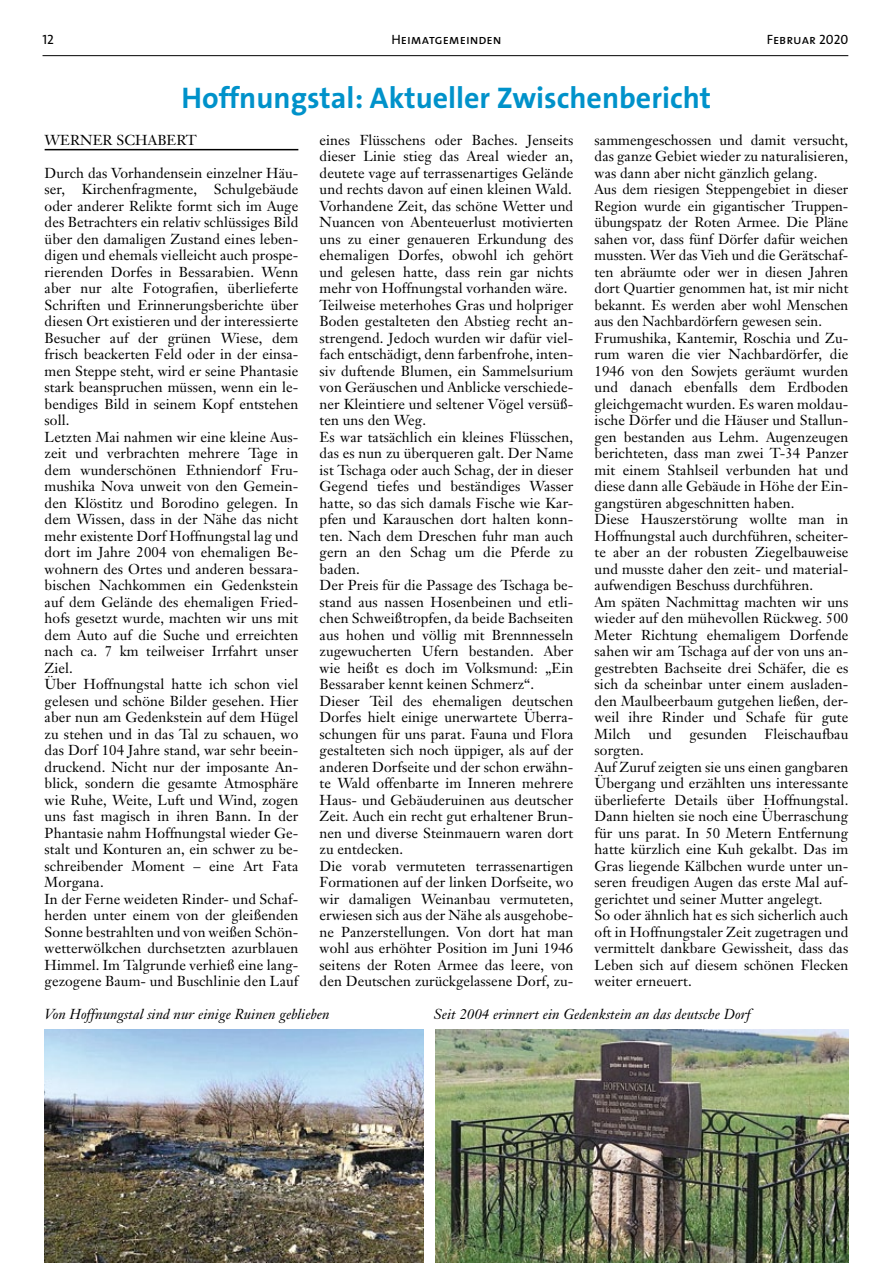
<style>
.page{position:relative;width:893px;height:1263px;background:#fff}
.page>*{position:absolute;margin:0;border:0;box-sizing:border-box;transform-origin:0 0}
.t1{font:700 30px "The Sans B7";color:#0092ca}
.t2{font:14.25px/16.5px "Janson Text";letter-spacing:.005em;color:#000}
.t3{font:italic 14.25px "Janson Text";letter-spacing:.005em;color:#000}
.t4{font:13.5px "The Sans Caps";color:#000}
</style>
<div class="page">
<hr style="left:43px;top:55px;width:805px;height:1px;background:#000">
<hr style="left:45px;top:149px;width:253px;height:1px;background:#000">
<img style="left:45px;top:1029px;width:378px;height:234px">
<img style="left:436px;top:1029px;width:412px;height:234px">
<p class="t4" style="left:43px;top:28px;width:13px">12</p>
<p class="t4" style="left:391px;top:28px;width:112px">Heimatgemeinden</p>
<p class="t4" style="left:767px;top:28px;width:83px">Februar 2020</p>
<h1 class="t1" style="left:182px;top:82px;width:531px">Hoffnungstal: Aktueller Zwischenbericht</h1>
<p class="t2" style="left:45px;top:131px;width:13px">wer</p>
<p class="t2" style="left:80px;top:131px;width:56px">ner Schabert</p>
<p class="t2" style="left:45px;top:164px;width:255px">Durch das Vorhandensein einzelner Häu&shy;ser, Kirchenfragmente, Schulgebäude oder anderer Relikte formt sich im Auge des Betrachters ein relativ schlüssiges Bild über den damaligen Zustand eines leben&shy;digen und ehemals vielleicht auch prospe&shy;rierenden Dorfes in Bessarabien. Wenn aber nur alte Fotografien, überlieferte Schriften und Erinnerungsberichte über diesen Ort existieren und der interessierte Besucher auf der grünen Wiese, dem frisch beackerten Feld oder in der einsa&shy;men Steppe steht, wird er seine Phantasie stark beanspruchen müssen, wenn ein le&shy;bendiges Bild in seinem Kopf entstehen soll.<br>Letzten Mai nahmen wir eine kleine Aus&shy;zeit und verbrachten mehrere Tage in dem wunderschönen Ethniendorf Fru&shy;mushika Nova unweit von den Gemein&shy;den Klöstitz und Borodino gelegen. In dem Wissen, dass in der Nähe das nicht mehr existente Dorf Hoffnungstal lag und dort im Jahre 2004 von ehemaligen Be&shy;wohnern des Ortes und anderen bessara&shy;bischen Nachkommen ein Gedenkstein auf dem Gelände des ehemaligen Fried&shy;hofs gesetzt wurde, machten wir uns mit dem Auto auf die Suche und erreichten nach ca. 7 km teilweiser Irrfahrt unser Ziel.<br>Über Hoffnungstal hatte ich schon viel gelesen und schöne Bilder gesehen. Hier aber nun am Gedenkstein auf dem Hügel zu stehen und in das Tal zu schauen, wo das Dorf 104 Jahre stand, war sehr beein&shy;druckend. Nicht nur der imposante An&shy;blick, sondern die gesamte Atmosphäre wie Ruhe, Weite, Luft und Wind, zogen uns fast magisch in ihren Bann. In der Phantasie nahm Hoffnungstal wieder Ge&shy;stalt und Konturen an, ein schwer zu be&shy;schreibender Moment – eine Art Fata Morgana.<br>In der Ferne weideten Rinder- und Schaf&shy;herden unter einem von der gleißenden Sonne bestrahlten und von weißen Schön&shy;wetterwölkchen durchsetzten azurblauen Himmel. Im Talgrunde verhieß eine lang&shy;gezogene Baum- und Buschlinie den Lauf</p>
<p class="t2" style="left:320px;top:131px;width:255px">eines Flüsschens oder Baches. Jenseits dieser Linie stieg das Areal wieder an, deutete vage auf terrassenartiges Gelände und rechts davon auf einen kleinen Wald.<br>Vorhandene Zeit, das schöne Wetter und Nuancen von Abenteuerlust motivierten uns zu einer genaueren Erkundung des ehemaligen Dorfes, obwohl ich gehört und gelesen hatte, dass rein gar nichts mehr von Hoffnungstal vorhanden wäre.<br>Teilweise meterhohes Gras und holpriger Boden gestalteten den Abstieg recht an&shy;strengend. Jedoch wurden wir dafür viel&shy;fach entschädigt, denn farbenfrohe, inten&shy;siv duftende Blumen, ein Sammelsurium von Geräuschen und Anblicke verschiede&shy;ner Kleintiere und seltener Vögel versüß&shy;ten uns den Weg.<br>Es war tatsächlich ein kleines Flüsschen, das es nun zu überqueren galt. Der Name ist Tschaga oder auch Schag, der in dieser Gegend tiefes und beständiges Wasser hatte, so das sich damals Fische wie Kar&shy;pfen und Karauschen dort halten konn&shy;ten. Nach dem Dreschen fuhr man auch gern an den Schag um die Pferde zu baden.<br>Der Preis für die Passage des Tschaga be&shy;stand aus nassen Hosenbeinen und etli&shy;chen Schweißtropfen, da beide Bachseiten aus hohen und völlig mit Brennnesseln zugewucherten Ufern bestanden. Aber wie heißt es doch im Volksmund: „Ein Bessaraber kennt keinen Schmerz“.<br>Dieser Teil des ehemaligen deutschen Dorfes hielt einige unerwartete Überra&shy;schungen für uns parat. Fauna und Flora gestalteten sich noch üppiger, als auf der anderen Dorfseite und der schon erwähn&shy;te Wald offenbarte im Inneren mehrere Haus- und Gebäuderuinen aus deutscher Zeit. Auch ein recht gut erhaltener Brun&shy;nen und diverse Steinmauern waren dort zu entdecken.<br>Die vorab vermuteten terrassenartigen Formationen auf der linken Dorfseite, wo wir damaligen Weinanbau vermuteten, erwiesen sich aus der Nähe als ausgehobe&shy;ne Panzerstellungen. Von dort hat man wohl aus erhöhter Position im Juni 1946 seitens der Roten Armee das leere, von den Deutschen zurückgelassene Dorf, zu-</p>
<p class="t2" style="left:595px;top:131px;width:255px">sammengeschossen und damit versucht, das ganze Gebiet wieder zu naturalisieren, was dann aber nicht gänzlich gelang.<br>Aus dem riesigen Steppengebiet in dieser Region wurde ein gigantischer Truppen&shy;übungspatz der Roten Armee. Die Pläne sahen vor, dass fünf Dörfer dafür weichen mussten. Wer das Vieh und die Gerätschaf&shy;ten abräumte oder wer in diesen Jahren dort Quartier genommen hat, ist mir nicht bekannt. Es werden aber wohl Menschen aus den Nachbardörfern gewesen sein.<br>Frumushika, Kantemir, Roschia und Zu&shy;rum waren die vier Nachbardörfer, die 1946 von den Sowjets geräumt wurden und danach ebenfalls dem Erdboden gleichgemacht wurden. Es waren moldau&shy;ische Dörfer und die Häuser und Stallun&shy;gen bestanden aus Lehm. Augenzeugen berichteten, dass man zwei T-34 Panzer mit einem Stahlseil verbunden hat und diese dann alle Gebäude in Höhe der Ein&shy;gangstüren abgeschnitten haben.<br>Diese Hauszerstörung wollte man in Hoffnungstal auch durchführen, scheiter&shy;te aber an der robusten Ziegelbauweise und musste daher den zeit- und material&shy;aufwendigen Beschuss durchführen.<br>Am späten Nachmittag machten wir uns wieder auf den mühevollen Rückweg. 500<br>Meter Richtung ehemaligem Dorfende sahen wir am Tschaga auf der von uns an&shy;gestrebten Bachseite drei Schäfer, die es sich da scheinbar unter einem ausladen&shy;den Maulbeerbaum gutgehen ließen, der&shy;weil ihre Rinder und Schafe für gute Milch und gesunden Fleischaufbau sorgten.<br>Auf Zuruf zeigten sie uns einen gangbaren Übergang und erzählten uns interessante überlieferte Details über Hoffnungstal.<br>Dann hielten sie noch eine Überraschung für uns parat. In 50 Metern Entfernung hatte kürzlich eine Kuh gekalbt. Das im Gras liegende Kälbchen wurde unter un&shy;seren freudigen Augen das erste Mal auf&shy;gerichtet und seiner Mutter angelegt.<br>So oder ähnlich hat es sich sicherlich auch oft in Hoffnungstaler Zeit zugetragen und vermittelt dankbare Gewissheit, dass das Leben sich auf diesem schönen Flecken weiter erneuert.</p>
<p class="t3" style="left:45px;top:1005px;width:286px">Von Hoffnungstal sind nur einige Ruinen geblieben</p>
<p class="t3" style="left:434px;top:1005px;width:319px">Seit 2004 erinnert ein Gedenkstein an das deutsche Dorf</p>
</div>
